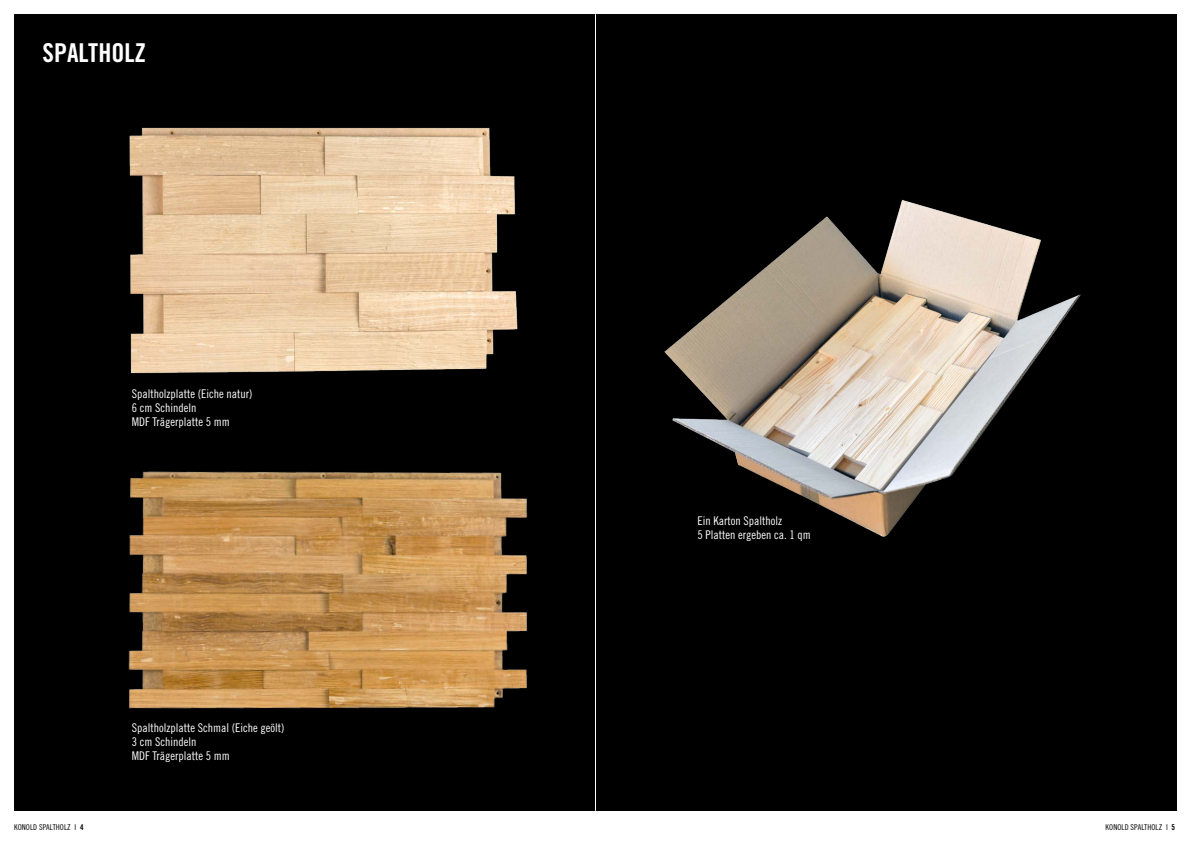
<style>
.page{position:relative;width:1191px;height:842px;background:#fff}
.page>*{position:absolute;margin:0;border:0;box-sizing:border-box;transform-origin:0 0}
.t1{font:26px "Trade Gothic Bold Cond Twenty";color:#fff}
.t2{font:12px/14px "Trade Gothic Cond Eighteen";color:#fff}
.t3{font:8px "Trade Gothic Cond Eighteen";letter-spacing:.01em;color:#000}
.s1{font-family:"Trade Gothic Bold Cond Twenty"}
</style>
<div class="page">
<div style="left:14px;top:14px;width:1162px;height:797px;background:#000"></div>
<img style="left:129px;top:127px;width:389px;height:247px">
<img style="left:664px;top:199px;width:417px;height:338px">
<hr style="left:595px;top:14px;width:1px;height:797px;background:#fff">
<img style="left:128px;top:471px;width:400px;height:238px">
<h1 class="t1" style="left:43px;top:37px;width:105px">SPALTHOLZ</h1>
<p class="t2" style="left:132px;top:386px;width:122px">Spaltholzplatte (Eiche natur)<br>6 cm Schindeln<br>MDF Trägerplatte 5 mm</p>
<p class="t2" style="left:132px;top:720px;width:154px">Spaltholzplatte Schmal (Eiche geölt)<br>3 cm Schindeln<br>MDF Trägerplatte 5 mm</p>
<p class="t2" style="left:697px;top:514px;width:115px">Ein Karton Spaltholz<br>5 Platten ergeben ca. 1 qm</p>
<p class="t3" style="left:14px;top:822px;width:71px">KONOLD SPALTHOLZ I <span class="s1">4</span></p>
<p class="t3" style="left:1105px;top:822px;width:71px">KONOLD SPALTHOLZ I <span class="s1">5</span></p>
</div>
